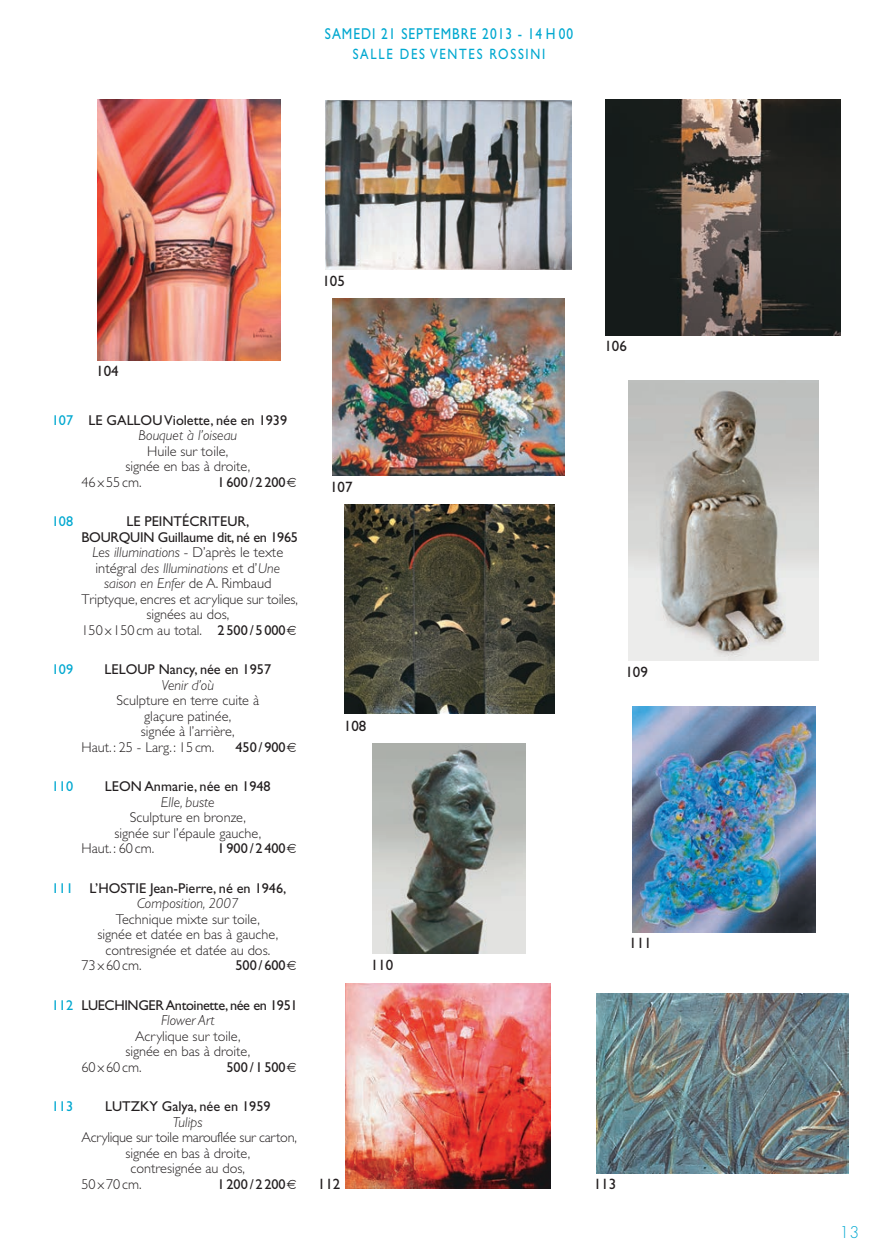
<style>
.page{position:relative;width:893px;height:1259px;background:#fff}
.page>*{position:absolute;margin:0;border:0;box-sizing:border-box;transform-origin:0 0}
.t1{font:15.75px "Gill Sans";letter-spacing:.075em;color:#00a8d0;scale:.85 1}
.t2{font:300 15.75px "Futura";color:#00a8d0}
.t3{font:15px "Gill Sans";color:#231f20}
.t4{font:15px "Gill Sans";letter-spacing:.135em;color:#00a8d0;scale:.85 1}
.t5{font:italic 300 14.4px "Gill Sans";color:#231f20}
.t6{font:300 14.25px "Gill Sans";color:#231f20}
.t7{font:14.25px "Gill Sans";color:#231f20}
.t8{font:italic 300 14.25px "Gill Sans";color:#231f20}
.t9{font:14.25px/15.5px "Gill Sans";letter-spacing:-.02em;color:#231f20;text-align:center}
.t10{font:300 14.25px "Gill Sans";letter-spacing:-.02em;color:#231f20}
.t11{font:14.25px "Gill Sans";letter-spacing:-.025em;color:#231f20}
.t12{font:14.25px "Gill Sans";color:#00a8d0}
.s1{color:#00a8d0}
.s2{font-style:normal;font-size:14.25px}
.s3{font-style:normal}
.s4{font-style:normal;font-size:14.4px}
.s5{font-weight:400}
</style>
<div class="page">
<img style="left:332px;top:299px;width:232px;height:176px">
<img style="left:373px;top:743px;width:153px;height:210px">
<img style="left:345px;top:504px;width:209px;height:210px">
<img style="left:632px;top:706px;width:183px;height:226px">
<img style="left:605px;top:100px;width:236px;height:235px">
<img style="left:325px;top:100px;width:246px;height:169px">
<img style="left:628px;top:381px;width:191px;height:279px">
<img style="left:346px;top:983px;width:205px;height:205px">
<img style="left:596px;top:993px;width:252px;height:180px">
<img style="left:97px;top:100px;width:184px;height:260px">
<p class="t1" style="left:325px;top:25px;width:293px">SAMEDI 21 SEPTEMBRE 2013 - 14 H 00</p>
<p class="t4" style="left:353px;top:45px;width:228px">SALLE DES VENTES ROSSINI</p>
<p class="t3" style="left:96px;top:362px;width:24px">104</p>
<p class="t7" style="left:52px;top:412px;width:237px"><span class="s1">107</span> LE GALLOU Violette, née en 1939</p>
<p class="t5" style="left:138px;top:427px;width:100px">Bouquet à l’oiseau</p>
<p class="t6" style="left:147px;top:443px;width:83px">Huile sur toile,</p>
<p class="t6" style="left:125px;top:458px;width:127px">signée en bas à droite,</p>
<p class="t6" style="left:82px;top:474px;width:62px">46 x 55 cm.</p>
<p class="t7" style="left:218px;top:473px;width:70px">1600 / 2200</p>
<p class="t12" style="left:52px;top:513px;width:23px">108</p>
<p class="t9" style="left:82px;top:514px;width:218px">LE PEINTÉCRITEUR,<br>BOURQUIN Guillaume dit, né en 1965</p>
<p class="t5" style="left:92px;top:544px;width:192px">Les illuminations <span class="s2">-</span> <span class="s3">D’après le texte</span></p>
<p class="t8" style="left:96px;top:560px;width:186px"><span class="s4">intégral</span> des Illuminations <span class="s4">et d’</span>Une</p>
<p class="t8" style="left:104px;top:575px;width:169px">saison en Enfer <span class="s4">de A. Rimbaud</span></p>
<p class="t6" style="left:82px;top:591px;width:218px">Triptyque, encres et acrylique sur toiles,</p>
<p class="t6" style="left:146px;top:606px;width:85px">signées au dos,</p>
<p class="t6" style="left:82px;top:621px;width:206px">150 x 150 cm au total. <span class="s5">2500 / 5000</span></p>
<p class="t12" style="left:52px;top:661px;width:23px">109</p>
<p class="t7" style="left:105px;top:661px;width:168px">LELOUP Nancy, née en 1957</p>
<p class="t5" style="left:162px;top:677px;width:54px">Venir d’où</p>
<p class="t6" style="left:117px;top:692px;width:144px">Sculpture en terre cuite à</p>
<p class="t6" style="left:144px;top:708px;width:89px">glaçure patinée,</p>
<p class="t6" style="left:141px;top:723px;width:95px">signée à l’arrière,</p>
<p class="t6" style="left:82px;top:738px;width:134px">Haut. : 25 - Larg. : 15 cm.</p>
<p class="t7" style="left:235px;top:738px;width:52px">450 / 900</p>
<p class="t12" style="left:52px;top:778px;width:23px">110</p>
<p class="t7" style="left:105px;top:778px;width:167px">LEON Anmarie, née en 1948</p>
<p class="t5" style="left:161px;top:793px;width:55px">Elle, buste</p>
<p class="t6" style="left:130px;top:809px;width:118px">Sculpture en bronze,</p>
<p class="t6" style="left:114px;top:824px;width:148px">signée sur l’épaule gauche,</p>
<p class="t6" style="left:82px;top:840px;width:74px">Haut. : 60 cm.</p>
<p class="t7" style="left:218px;top:840px;width:70px">1900 / 2400</p>
<p class="t7" style="left:52px;top:879px;width:236px"><span class="s1">111</span> L’HOSTIE Jean-Pierre, né en 1946,</p>
<p class="t5" style="left:137px;top:895px;width:103px">Composition, 2007</p>
<p class="t6" style="left:116px;top:910px;width:146px">Technique mixte sur toile,</p>
<p class="t6" style="left:97px;top:926px;width:182px">signée et datée en bas à gauche,</p>
<p class="t6" style="left:105px;top:941px;width:166px">contresignée et datée au dos.</p>
<p class="t6" style="left:82px;top:957px;width:62px">73 x 60 cm.</p>
<p class="t7" style="left:235px;top:957px;width:52px">500 / 600</p>
<p class="t11" style="left:52px;top:996px;width:247px"><span class="s1">112</span> LUECHINGER Antoinette, née en 1951</p>
<p class="t5" style="left:161px;top:1012px;width:55px">Flower Art</p>
<p class="t6" style="left:135px;top:1027px;width:107px">Acrylique sur toile,</p>
<p class="t6" style="left:125px;top:1043px;width:127px">signée en bas à droite,</p>
<p class="t6" style="left:82px;top:1058px;width:62px">60 x 60 cm.</p>
<p class="t7" style="left:227px;top:1058px;width:61px">500 / 1500</p>
<p class="t12" style="left:52px;top:1098px;width:23px">113</p>
<p class="t7" style="left:105px;top:1098px;width:167px">LUTZKY Galya, née en 1959</p>
<p class="t5" style="left:173px;top:1113px;width:31px">Tulips</p>
<p class="t10" style="left:82px;top:1129px;width:217px">Acrylique sur toile marouflée sur carton,</p>
<p class="t6" style="left:125px;top:1144px;width:127px">signée en bas à droite,</p>
<p class="t6" style="left:131px;top:1160px;width:116px">contresignée au dos,</p>
<p class="t6" style="left:82px;top:1175px;width:62px">50 x 70 cm.</p>
<p class="t7" style="left:218px;top:1175px;width:70px">1200 / 2200</p>
<p class="t3" style="left:322px;top:273px;width:24px">105</p>
<p class="t3" style="left:330px;top:478px;width:24px">107</p>
<p class="t3" style="left:344px;top:717px;width:24px">108</p>
<p class="t3" style="left:371px;top:956px;width:24px">110</p>
<p class="t3" style="left:604px;top:337px;width:24px">106</p>
<p class="t3" style="left:625px;top:663px;width:24px">109</p>
<p class="t3" style="left:629px;top:934px;width:24px">111</p>
<p class="t3" style="left:318px;top:1174px;width:24px">112</p>
<p class="t3" style="left:594px;top:1175px;width:24px">113</p>
<p class="t2" style="left:840px;top:1222px;width:21px">13</p>
</div>
